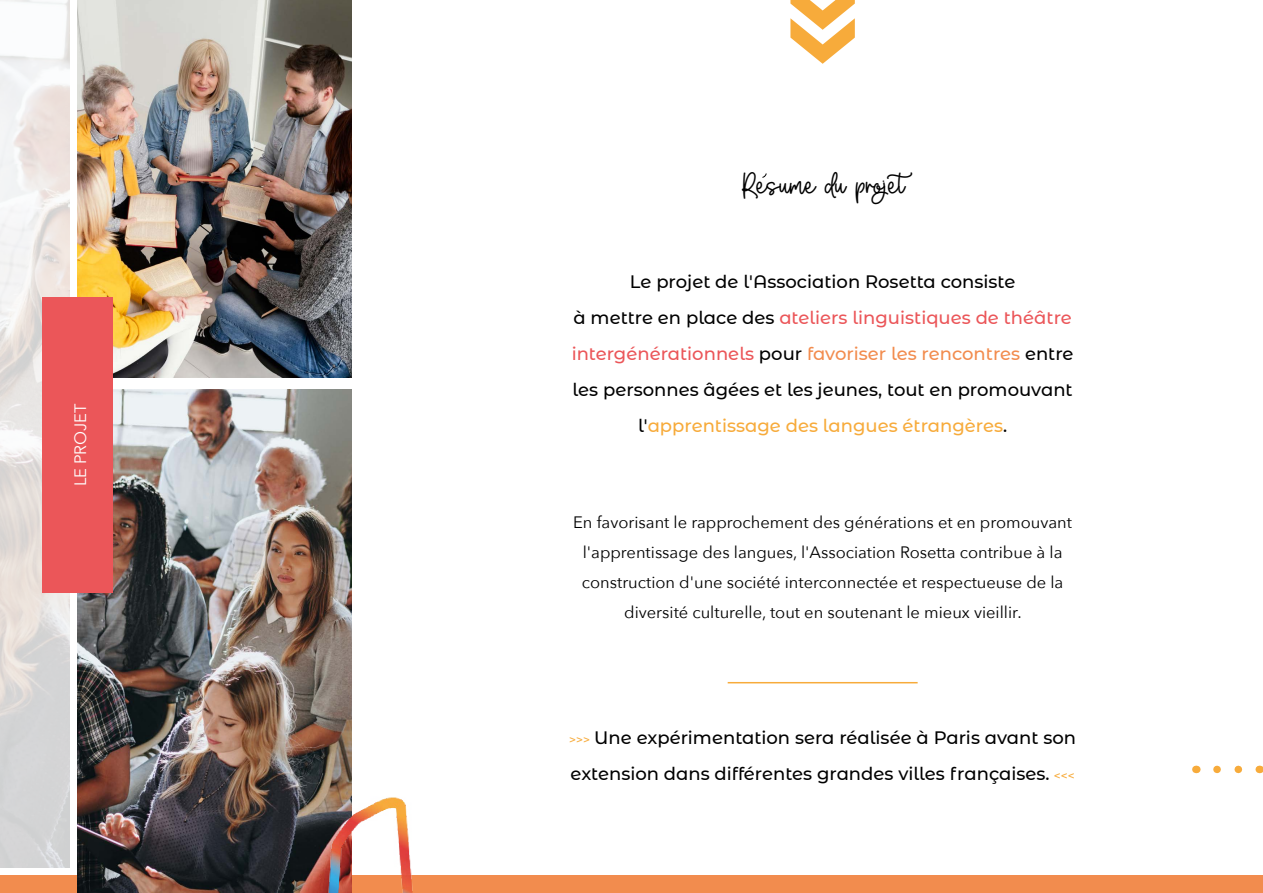
<style>
.page{position:relative;width:1263px;height:893px;background:#fff}
.page>*{position:absolute;margin:0;border:0;box-sizing:border-box;transform-origin:0 0}
.t1{font:31.5px "Camping Time";color:#000}
.t2{font:500 18px/36px "Montserrat Alternates";color:#000;text-align:center}
.t3{font:16.5px/30px "Avenir Next";color:#000;text-align:center}
.t4{font:16.5px "Avenir Next";color:#fff}
.s1{color:#eb5659}
.s2{color:#f28c4e}
.s3{color:#f7ab3b}
.s4{font-size:12px;color:#f7ab3b}
</style>
<div class="page">
<div style="left:0;top:876px;width:1263px;height:17px;background:#f28c4e"></div>
<img style="left:78px;top:390px;width:273px;height:503px">
<img style="left:0;top:0;width:70px;height:867px">
<img style="left:78px;top:0;width:273px;height:377px">
<div style="left:43px;top:298px;width:70px;height:295px;background:#eb5659"></div>
<img style="left:315px;top:780px;width:109px;height:113px">
<svg style="left:790px;top:0;width:65px;height:64px"></svg>
<svg style="left:1217px;top:766px;width:26px;height:7px"></svg>
<hr style="left:728px;top:682px;width:190px;height:1px;background:#f7ab3b">
<svg style="left:762px;top:173px;width:5px;height:5px"></svg>
<p class="t4" style="left:67px;top:486px;width:84px;rotate:-90deg">LE PROJET</p>
<h1 class="t1" style="left:740px;top:170px;width:185px">Résumé du projet</h1>
<p class="t2" style="left:572px;top:263px;width:503px">Le projet de l'Association Rosetta consiste<br>à mettre en place des <span class="s1">ateliers linguistiques de théâtre intergénérationnels</span> pour <span class="s2">favoriser les rencontres</span> entre les personnes âgées et les jeunes, tout en promouvant l'<span class="s3">apprentissage des langues étrangères</span>.</p>
<p class="t3" style="left:573px;top:507px;width:500px">En favorisant le rapprochement des générations et en promouvant l'apprentissage des langues, l'Association Rosetta contribue à la construction d'une société interconnectée et respectueuse de la diversité culturelle, tout en soutenant le mieux vieillir.</p>
<p class="t2" style="left:569px;top:719px;width:508px;text-align:left"><span class="s4">&gt;&gt;&gt;</span> Une expérimentation sera réalisée à Paris avant son extension dans différentes grandes villes françaises. <span class="s4">&lt;&lt;&lt;</span></p>
</div>
